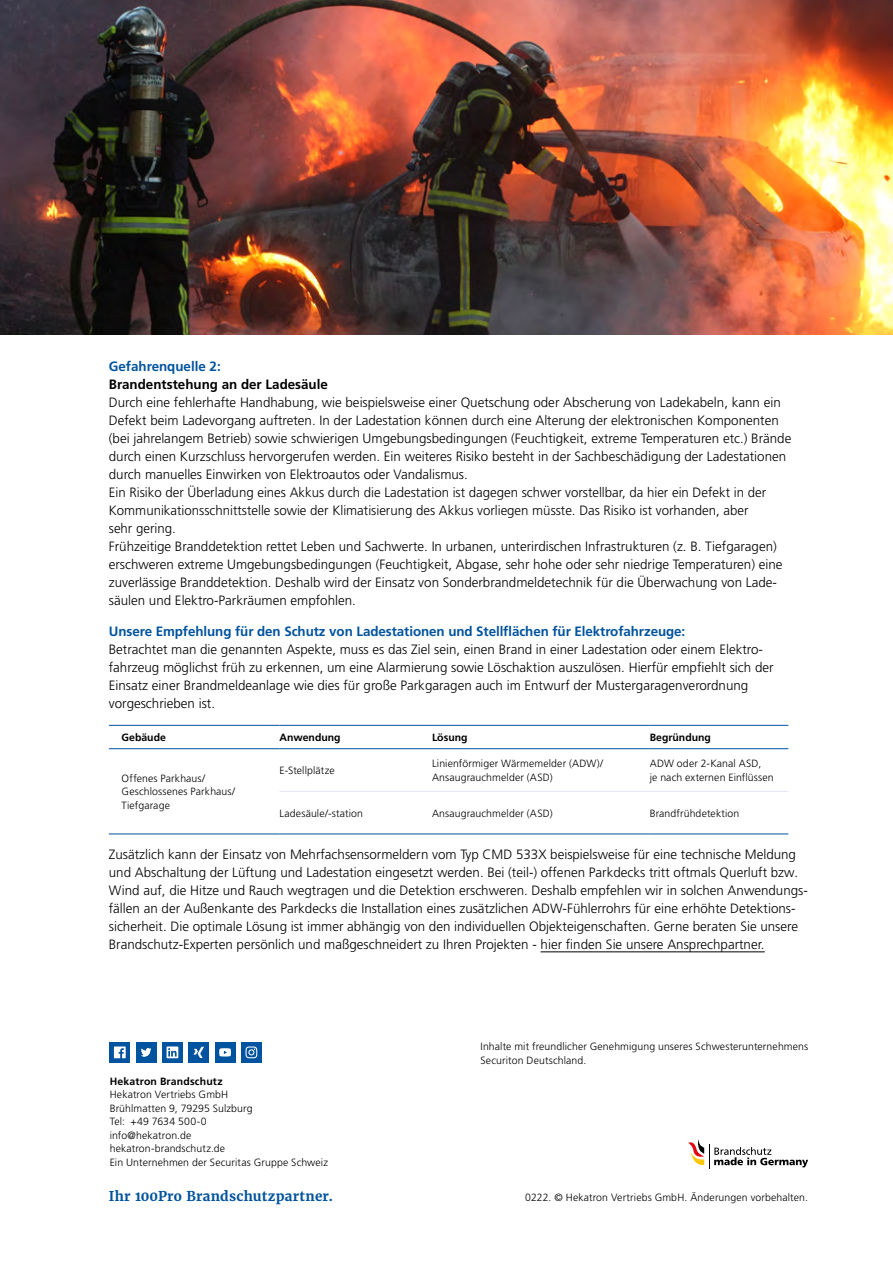
<style>
.page{position:relative;width:893px;height:1263px;background:#fff}
.page>*{position:absolute;margin:0;border:0;box-sizing:border-box;transform-origin:0 0}
.t1{font:300 13.5px/18px "Frutiger LT Pro";color:#000}
.t2{font:700 13.5px "Frutiger LT Pro";letter-spacing:-.005em;color:#00539e}
.t3{font:700 13.5px "Frutiger LT Pro";color:#000}
.t4{font:700 13.5px "Merriweather";letter-spacing:.015em;color:#00539e}
.t5{font:300 10.5px/13.5px "Frutiger LT Pro";letter-spacing:.01em;color:#000}
.t6{font:700 10.5px "Frutiger LT Pro";color:#000}
.t7{font:700 10.5px "Frutiger LT Pro";letter-spacing:.02em;color:#000}
</style>
<div class="page">
<hr style="left:541px;top:951px;width:224px;height:1px;background:#000">
<img style="left:0;top:0;width:893px;height:335px">
<hr style="left:109px;top:725px;width:170px;height:1px;background:#00539e">
<hr style="left:279px;top:725px;width:153px;height:1px;background:#00539e">
<hr style="left:432px;top:725px;width:218px;height:1px;background:#00539e">
<hr style="left:650px;top:725px;width:138px;height:1px;background:#00539e">
<hr style="left:109px;top:748px;width:170px;height:1px;background:#00539e">
<hr style="left:279px;top:748px;width:153px;height:1px;background:#00539e">
<hr style="left:432px;top:748px;width:218px;height:1px;background:#00539e">
<hr style="left:650px;top:748px;width:138px;height:1px;background:#00539e">
<hr style="left:279px;top:791px;width:153px;height:1px;background:#e4e7f5">
<hr style="left:432px;top:791px;width:218px;height:1px;background:#e4e7f5">
<hr style="left:650px;top:791px;width:138px;height:1px;background:#e4e7f5">
<hr style="left:109px;top:833px;width:170px;height:1px;background:#00539e">
<hr style="left:279px;top:833px;width:153px;height:1px;background:#00539e">
<hr style="left:432px;top:833px;width:218px;height:1px;background:#00539e">
<hr style="left:650px;top:833px;width:138px;height:1px;background:#00539e">
<svg style="left:688px;top:1139px;width:120px;height:30px"></svg>
<div style="left:110px;top:1042px;width:20px;height:20px;background:#00539e"></div>
<svg style="left:114px;top:1046px;width:12px;height:12px"></svg>
<div style="left:136px;top:1042px;width:20px;height:20px;background:#00539e"></div>
<svg style="left:141px;top:1048px;width:10px;height:8px"></svg>
<div style="left:189px;top:1042px;width:20px;height:20px;background:#00539e"></div>
<svg style="left:193px;top:1047px;width:11px;height:11px"></svg>
<div style="left:215px;top:1042px;width:20px;height:20px;background:#00539e"></div>
<svg style="left:219px;top:1048px;width:12px;height:8px"></svg>
<svg style="left:162px;top:1042px;width:21px;height:20px"></svg>
<svg style="left:167px;top:1046px;width:11px;height:12px"></svg>
<div style="left:241px;top:1042px;width:20px;height:20px;background:#00539e"></div>
<svg style="left:246px;top:1046px;width:11px;height:12px"></svg>
<p class="t2" style="left:109px;top:359px;width:113px">Gefahrenquelle 2:</p>
<p class="t3" style="left:109px;top:377px;width:221px">Brandentstehung an der Ladesäule</p>
<p class="t1" style="left:109px;top:394px;width:684px">Durch eine fehlerhafte Handhabung, wie beispielsweise einer Quetschung oder Abscherung von Ladekabeln, kann ein Defekt beim Ladevorgang auftreten. In der Ladestation können durch eine Alterung der elektronischen Komponenten (bei jahrelangem Betrieb) sowie schwierigen Umgebungsbedingungen (Feuchtigkeit, extreme Temperaturen etc.) Brände durch einen Kurzschluss hervorgerufen werden. Ein weiteres Risiko besteht in der Sachbeschädigung der Ladestationen durch manuelles Einwirken von Elektroautos oder Vandalismus.<br>Ein Risiko der Überladung eines Akkus durch die Ladestation ist dagegen schwer vorstellbar, da hier ein Defekt in der Kommunikationsschnittstelle sowie der Klimatisierung des Akkus vorliegen müsste. Das Risiko ist vorhanden, aber<br>sehr gering.<br>Frühzeitige Branddetektion rettet Leben und Sachwerte. In urbanen, unterirdischen Infrastrukturen (z. B. Tiefgaragen) erschweren extreme Umgebungsbedingungen (Feuchtigkeit, Abgase, sehr hohe oder sehr niedrige Temperaturen) eine zuverlässige Branddetektion. Deshalb wird der Einsatz von Sonderbrandmeldetechnik für die Überwachung von Lade&shy;säulen und Elektro-Parkräumen empfohlen.</p>
<p class="t2" style="left:109px;top:624px;width:578px">Unsere Empfehlung für den Schutz von Ladestationen und Stellflächen für Elektrofahrzeuge:</p>
<p class="t1" style="left:109px;top:641px;width:666px">Betrachtet man die genannten Aspekte, muss es das Ziel sein, einen Brand in einer Ladestation oder einem Elektro&shy;fahrzeug möglichst früh zu erkennen, um eine Alarmierung sowie Löschaktion auszulösen. Hierfür empfiehlt sich der Einsatz einer Brandmeldeanlage wie dies für große Parkgaragen auch im Entwurf der Mustergaragenverordnung vorgeschrieben ist.</p>
<p class="t6" style="left:122px;top:731px;width:46px">Gebäude</p>
<p class="t6" style="left:279px;top:731px;width:63px">Anwendung</p>
<p class="t6" style="left:432px;top:731px;width:37px">Lösung</p>
<p class="t6" style="left:650px;top:731px;width:63px">Begründung</p>
<p class="t5" style="left:122px;top:771px;width:115px">Offenes Parkhaus/<br>Geschlossenes Parkhaus/<br>Tiefgarage</p>
<p class="t5" style="left:279px;top:764px;width:57px">E-Stellplätze</p>
<p class="t5" style="left:432px;top:757px;width:173px">Linienförmiger Wärmemelder (ADW)/<br>Ansaugrauchmelder (ASD)</p>
<p class="t5" style="left:650px;top:757px;width:125px">ADW oder 2-Kanal ASD,<br>je nach externen Einflüssen</p>
<p class="t5" style="left:279px;top:806px;width:85px">Ladesäule/-station</p>
<p class="t5" style="left:432px;top:806px;width:122px">Ansaugrauchmelder (ASD)</p>
<p class="t5" style="left:650px;top:806px;width:91px">Brandfrühdetektion</p>
<p class="t1" style="left:109px;top:845px;width:700px">Zusätzlich kann der Einsatz von Mehrfachsensormeldern vom Typ CMD 533X beispielsweise für eine technische Meldung und Abschaltung der Lüftung und Ladestation eingesetzt werden. Bei (teil-) offenen Parkdecks tritt oftmals Querluft bzw.<br>Wind auf, die Hitze und Rauch wegtragen und die Detektion erschweren. Deshalb empfehlen wir in solchen Anwendungs&shy;fällen an der Außenkante des Parkdecks die Installation eines zusätzlichen ADW-Fühlerrohrs für eine erhöhte Detektions&shy;sicherheit. Die optimale Lösung ist immer abhängig von den individuellen Objekteigenschaften. Gerne beraten Sie unsere Brandschutz-Experten persönlich und maßgeschneidert zu Ihren Projekten - hier finden Sie unsere Ansprechpartner.</p>
<p class="t7" style="left:110px;top:1075px;width:114px">Hekatron Brandschutz</p>
<p class="t5" style="left:110px;top:1088px;width:220px">Hekatron Vertriebs GmbH<br>Brühlmatten 9, 79295 Sulzburg<br>Tel: +49 7634 500-0<br>info@hekatron.de<br>hekatron-brandschutz.de<br>Ein Unternehmen der Securitas Gruppe Schweiz</p>
<p class="t4" style="left:109px;top:1188px;width:226px">Ihr 100Pro Brandschutzpartner.</p>
<p class="t5" style="left:480px;top:1040px;width:329px">Inhalte mit freundlicher Genehmigung unseres Schwesterunternehmens<br>Securiton Deutschland.</p>
<p class="t5" style="left:525px;top:1191px;width:284px">0222. © Hekatron Vertriebs GmbH. Änderungen vorbehalten.</p>
</div>
